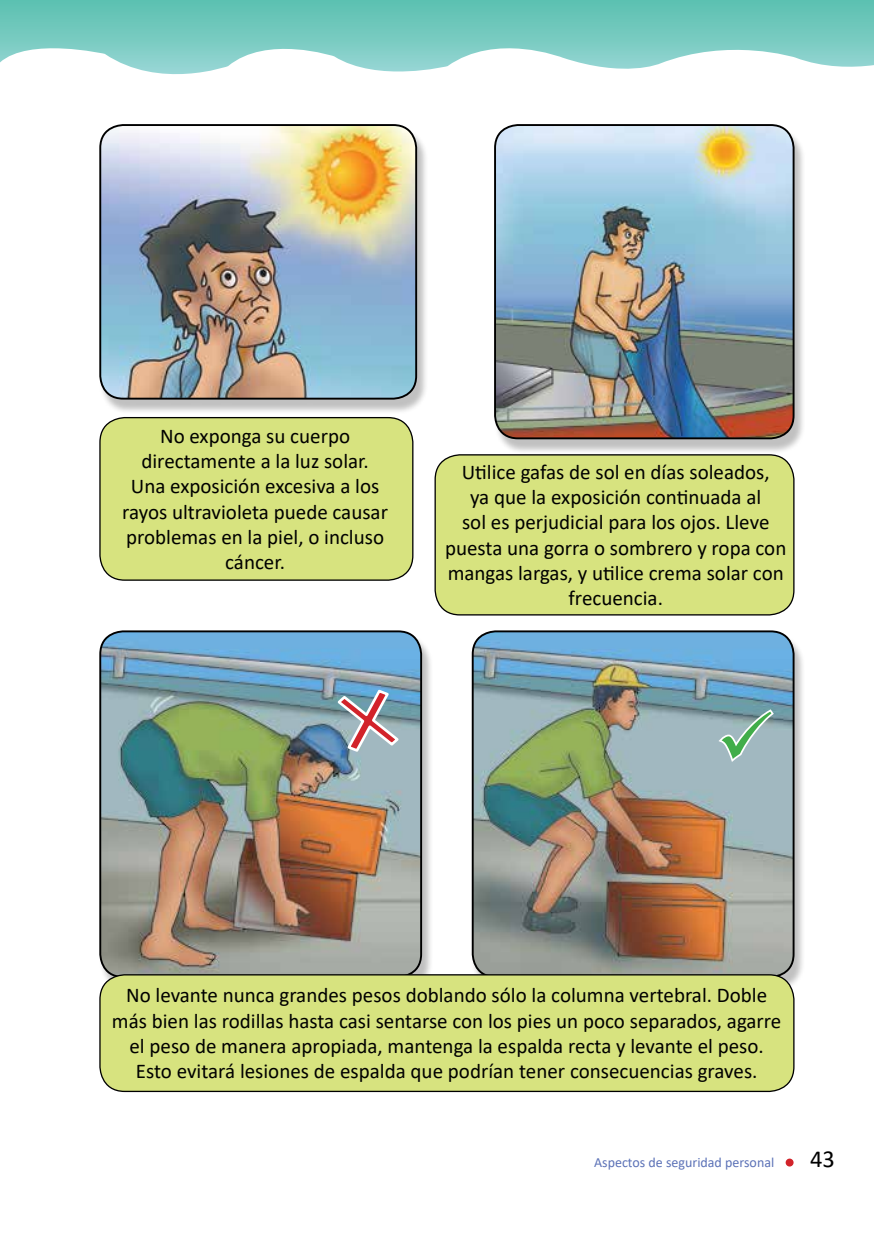
<style>
.page{position:relative;width:874px;height:1241px;background:#fff}
.page>*{position:absolute;margin:0;border:0;box-sizing:border-box;transform-origin:0 0}
.t1{font:24.5px "Calibri";color:#000}
.t2{font:21px/25.2px "Calibri";color:#000;text-align:center}
.t3{font:14px "Calibri";color:#5c72b7}
</style>
<div class="page">
<svg style="left:0;top:0;width:873px;height:75px"></svg>
<div style="left:785px;top:1158px;width:8px;height:8px;background:#d2232a;border-radius:50%"></div>
<div style="left:99px;top:127px;width:329px;height:288px;background:#000;opacity:.25"></div>
<img style="left:100px;top:125px;width:316px;height:273px">
<div style="left:99px;top:124px;width:318px;height:275px;border:2px solid #000;border-radius:23px"></div>
<div style="left:493px;top:127px;width:312px;height:327px;background:#000;opacity:.25"></div>
<img style="left:495px;top:125px;width:298px;height:313px">
<div style="left:494px;top:124px;width:300px;height:315px;border:2px solid #000;border-radius:23px"></div>
<div style="left:99px;top:633px;width:334px;height:359px;background:#000;opacity:.25"></div>
<img style="left:100px;top:631px;width:321px;height:345px">
<div style="left:99px;top:630px;width:323px;height:347px;border:2px solid #000;border-radius:23px"></div>
<div style="left:471px;top:633px;width:334px;height:359px;background:#000;opacity:.25"></div>
<img style="left:472px;top:631px;width:321px;height:345px">
<div style="left:471px;top:630px;width:323px;height:347px;border:2px solid #000;border-radius:23px"></div>
<svg style="left:335px;top:687px;width:66px;height:66px;background:#9e9eac"></svg>
<div style="left:100px;top:417px;width:312px;height:163px;background:#d7e37f;border-radius:25px"></div>
<div style="left:99px;top:417px;width:314px;height:163px;border:1px solid #000;border-radius:25px"></div>
<div style="left:100px;top:974px;width:693px;height:117px;background:#d7e37f;border-radius:25px"></div>
<div style="left:99px;top:974px;width:695px;height:117px;border:1px solid #000;border-radius:25px"></div>
<div style="left:435px;top:455px;width:358px;height:159px;background:#d7e37f;border-radius:25px"></div>
<div style="left:434px;top:454px;width:360px;height:161px;border:1px solid #000;border-radius:25px"></div>
<svg style="left:715px;top:707px;width:60px;height:58px;background:#a4bbc1"></svg>
<p class="t2" style="left:122px;top:423px;width:267px">No exponga su cuerpo directamente a la luz solar.<br>Una exposición excesiva a los rayos ultravioleta puede causar problemas en la piel, o incluso cáncer.</p>
<p class="t2" style="left:445px;top:458px;width:342px">Utilice gafas de sol en días soleados,<br>ya que la exposición continuada al<br>sol es perjudicial para los ojos. Lleve puesta una gorra o sombrero y ropa con mangas largas, y utilice crema solar con frecuencia.</p>
<p class="t2" style="left:112px;top:982px;width:670px">No levante nunca grandes pesos doblando sólo la columna vertebral. Doble más bien las rodillas hasta casi sentarse con los pies un poco separados, agarre el peso de manera apropiada, mantenga la espalda recta y levante el peso.<br>Esto evitará lesiones de espalda que podrían tener consecuencias graves.</p>
<p class="t3" style="left:593px;top:1151px;width:182px">Aspectos de seguridad personal</p>
<p class="t1" style="left:809px;top:1141px;width:26px">43</p>
</div>
